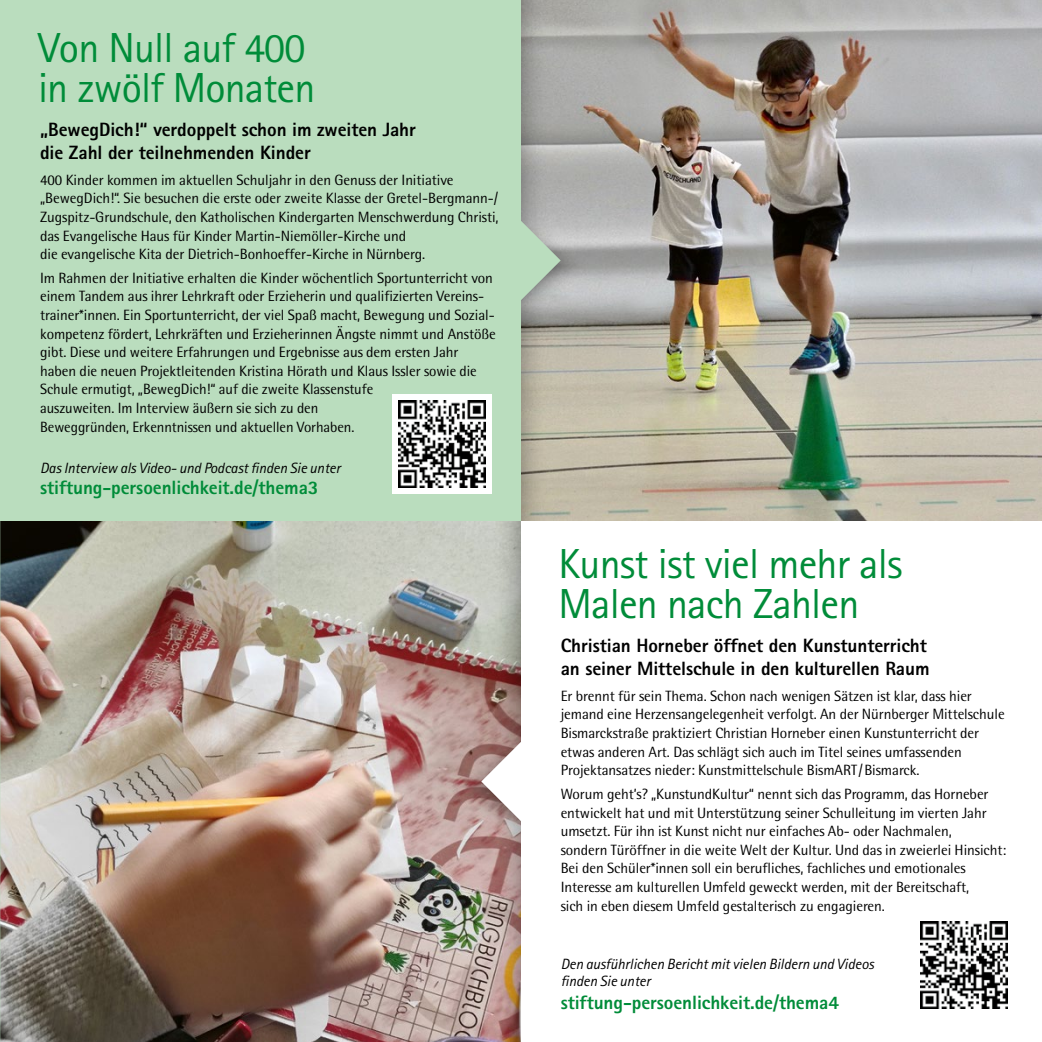
<style>
.page{position:relative;width:1042px;height:1042px;background:#fff}
.page>*{position:absolute;margin:0;border:0;box-sizing:border-box;transform-origin:0 0}
.t1{font:42px/39.7px "Rotis Sans Serif";letter-spacing:-.02em;color:#008c39}
.t2{font:800 19.25px/22.4px "Rotis Sans Serif";letter-spacing:-.005em;color:#000}
.t3{font:800 19.25px "Rotis Sans Serif";letter-spacing:-.005em;color:#008c39}
.t4{font:14.88px/18.6px "Rotis Semi Sans";letter-spacing:-.005em;color:#000}
.t5{font:italic 14.88px/17.3px "Rotis Sans Serif";letter-spacing:-.005em;color:#000}
</style>
<div class="page">
<img style="left:590px;top:0;width:452px;height:521px">
<img style="left:0;top:521px;width:451px;height:521px">
<svg style="left:521px;top:0;width:69px;height:521px;background:#aeaca3"></svg>
<img style="left:451px;top:521px;width:70px;height:521px">
<img style="left:920px;top:921px;width:87px;height:87px">
<div style="left:0;top:0;width:521px;height:521px;background:#baddbe"></div>
<div style="left:392px;top:394px;width:100px;height:100px;background:#fff"></div>
<img style="left:399px;top:401px;width:86px;height:86px">
<svg style="left:481px;top:732px;width:40px;height:99px"></svg>
<svg style="left:521px;top:211px;width:40px;height:99px;background:#b2c0b3"></svg>
<h1 class="t1" style="left:38px;top:28px;width:279px">Von Null auf 400 in zwölf Monaten</h1>
<p class="t2" style="left:40px;top:118px;width:377px">„BewegDich!“ verdoppelt schon im zweiten Jahr die Zahl der teilnehmenden Kinder</p>
<p class="t4" style="left:40px;top:170px;width:460px">400 Kinder kommen im aktuellen Schuljahr in den Genuss der Initiative „BewegDich!“. Sie besuchen die erste oder zweite Klasse der Gretel-Bergmann-/ Zugspitz-Grundschule, den Katholischen Kindergarten Menschwerdung Christi, das Evangelische Haus für Kinder Martin-Niemöller-Kirche und<br>die evangelische Kita der Dietrich-Bonhoeffer-Kirche in Nürnberg.</p>
<p class="t4" style="left:40px;top:268px;width:457px">Im Rahmen der Initiative erhalten die Kinder wöchentlich Sportunterricht von einem Tandem aus ihrer Lehrkraft oder Erzieherin und qualifizierten Vereins&shy;trainer*innen. Ein Sportunterricht, der viel Spaß macht, Bewegung und Sozial&shy;kompetenz fördert, Lehrkräften und Erzieherinnen Ängste nimmt und Anstöße gibt. Diese und weitere Erfahrungen und Ergebnisse aus dem ersten Jahr haben die neuen Projektleitenden Kristina Hörath und Klaus Issler sowie die Schule ermutigt, „BewegDich!“ auf die zweite Klassenstufe<br>auszuweiten. Im Interview äußern sie sich zu den<br>Beweggründen, Erkenntnissen und aktuellen Vorhaben.</p>
<p class="t5" style="left:40px;top:459px;width:302px">Das Interview als Video- und Podcast finden Sie unter</p>
<p class="t3" style="left:40px;top:475px;width:280px">stiftung-persoenlichkeit.de/thema3</p>
<h1 class="t1" style="left:558px;top:544px;width:345px">Kunst ist viel mehr als<br>Malen nach Zahlen</h1>
<p class="t2" style="left:561px;top:634px;width:370px">Christian Horneber öffnet den Kunstunterricht an seiner Mittelschule in den kulturellen Raum</p>
<p class="t4" style="left:561px;top:686px;width:445px">Er brennt für sein Thema. Schon nach wenigen Sätzen ist klar, dass hier jemand eine Herzensangelegenheit verfolgt. An der Nürnberger Mittelschule Bismarckstraße praktiziert Christian Horneber einen Kunstunterricht der etwas anderen Art. Das schlägt sich auch im Titel seines umfassenden Projektansatzes nieder: Kunstmittelschule BismART/Bismarck.</p>
<p class="t4" style="left:561px;top:784px;width:447px">Worum geht’s? „KunstundKultur“ nennt sich das Programm, das Horneber entwickelt hat und mit Unterstützung seiner Schulleitung im vierten Jahr umsetzt. Für ihn ist Kunst nicht nur einfaches Ab- oder Nachmalen,<br>sondern Türöffner in die weite Welt der Kultur. Und das in zweierlei Hinsicht:<br>Bei den Schüler*innen soll ein berufliches, fachliches und emotionales Interesse am kulturellen Umfeld geweckt werden, mit der Bereitschaft,<br>sich in eben diesem Umfeld gestalterisch zu engagieren.</p>
<p class="t5" style="left:561px;top:955px;width:315px">Den ausführlichen Bericht mit vielen Bildern und Videos finden Sie unter</p>
<p class="t3" style="left:561px;top:989px;width:280px">stiftung-persoenlichkeit.de/thema4</p>
</div>
